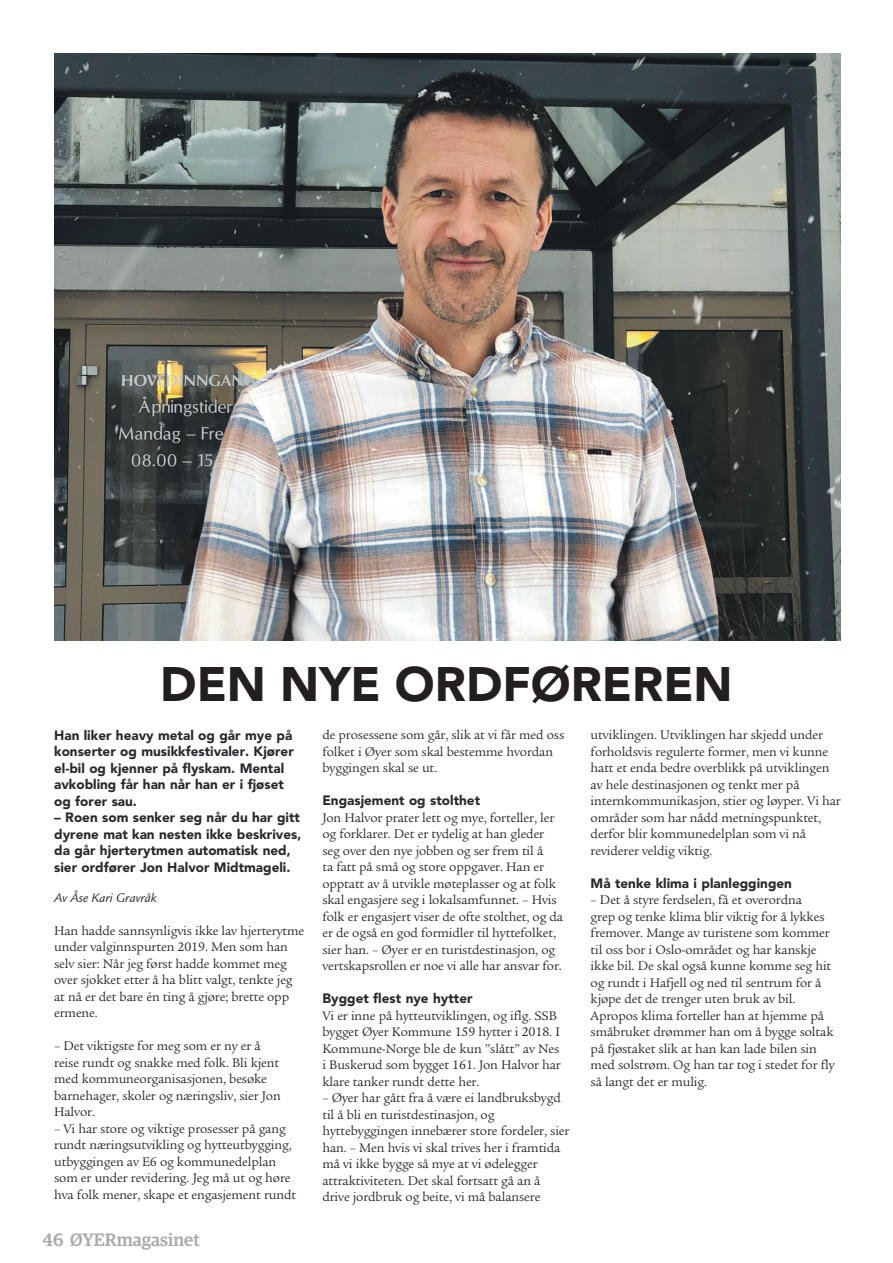
<style>
.page{position:relative;width:893px;height:1263px;background:#fff}
.page>*{position:absolute;margin:0;border:0;box-sizing:border-box;transform-origin:0 0}
.t1{font:900 48px "Avenir LT Std";color:#231f20}
.t2{font:500 18px "Guardian Egyp";color:#a8a9ad}
.t3{font:13.5px/16.5px "Legacy Serif Std";letter-spacing:-.01em;color:#27292d}
.t4{font:900 13.5px/16.5px "Avenir LT Std";color:#27292d}
.t5{font:italic 13.5px "Legacy Sans";color:#27292d}
</style>
<div class="page">
<img style="left:54px;top:53px;width:787px;height:587px">
<p class="t1" style="left:160px;top:655px;width:574px">DEN NYE ORDFØREREN</p>
<p class="t4" style="left:54px;top:727px;width:241px">Han liker heavy metal og går mye på konserter og musikkfestivaler. Kjører el-bil og kjenner på flyskam. Mental avkobling får han når han er i fjøset og forer sau.</p>
<p class="t4" style="left:54px;top:809px;width:249px">– Roen som senker seg når du har gitt dyrene mat kan nesten ikke beskrives, da går hjerterytmen automatisk ned, sier ordfører Jon Halvor Midtmageli.</p>
<p class="t5" style="left:54px;top:890px;width:104px">Av Åse Kari Gravråk</p>
<p class="t3" style="left:54px;top:922px;width:252px">Han hadde sannsynligvis ikke lav hjerterytme under valginnspurten 2019. Men som han selv sier: Når jeg først hadde kommet meg over sjokket etter å ha blitt valgt, tenkte jeg at nå er det bare én ting å gjøre; brette opp ermene.</p>
<p class="t3" style="left:54px;top:1038px;width:228px">– Det viktigste for meg som er ny er å reise rundt og snakke med folk. Bli kjent med kommuneorganisasjonen, besøke barnehager, skoler og næringsliv, sier Jon<br>Halvor.</p>
<p class="t3" style="left:54px;top:1120px;width:244px">– Vi har store og viktige prosesser på gang rundt næringsutvikling og hytteutbygging, utbyggingen av E6 og kommunedelplan som er under revidering. Jeg må ut og høre hva folk mener, skape et engasjement rundt</p>
<p class="t3" style="left:322px;top:727px;width:243px">de prosessene som går, slik at vi får med oss folket i Øyer som skal bestemme hvordan byggingen skal se ut.</p>
<p class="t4" style="left:322px;top:792px;width:159px">Engasjement og stolthet</p>
<p class="t3" style="left:322px;top:809px;width:242px">Jon Halvor prater lett og mye, forteller, ler og forklarer. Det er tydelig at han gleder seg over den nye jobben og ser frem til å<br>ta fatt på små og store oppgaver. Han er opptatt av å utvikle møteplasser og at folk skal engasjere seg i lokalsamfunnet. – Hvis folk er engasjert viser de ofte stolthet, og da er de også en god formidler til hyttefolket, sier han. – Øyer er en turistdestinasjon, og vertskapsrollen er noe vi alle har ansvar for.</p>
<p class="t4" style="left:322px;top:990px;width:152px">Bygget flest nye hytter</p>
<p class="t3" style="left:322px;top:1007px;width:240px">Vi er inne på hytteutviklingen, og iflg. SSB bygget Øyer Kommune 159 hytter i 2018. I Kommune-Norge ble de kun ”slått” av Nes i Buskerud som bygget 161. Jon Halvor har klare tanker rundt dette her.</p>
<p class="t3" style="left:322px;top:1090px;width:249px">– Øyer har gått fra å være ei landbruksbygd til å bli en turistdestinasjon, og hyttebyggingen innebærer store fordeler, sier han. – Men hvis vi skal trives her i framtida må vi ikke bygge så mye at vi ødelegger attraktiviteten. Det skal fortsatt gå an å drive jordbruk og beite, vi må balansere</p>
<p class="t3" style="left:591px;top:727px;width:252px">utviklingen. Utviklingen har skjedd under forholdsvis regulerte former, men vi kunne hatt et enda bedre overblikk på utviklingen av hele destinasjonen og tenkt mer på internkommunikasjon, stier og løyper. Vi har områder som har nådd metningspunktet, derfor blir kommunedelplan som vi nå reviderer veldig viktig.</p>
<p class="t4" style="left:591px;top:875px;width:203px">Må tenke klima i planleggingen</p>
<p class="t3" style="left:591px;top:892px;width:242px">– Det å styre ferdselen, få et overordna<br>grep og tenke klima blir viktig for å lykkes fremover. Mange av turistene som kommer til oss bor i Oslo-området og har kanskje ikke bil. De skal også kunne komme seg hit og rundt i Hafjell og ned til sentrum for å kjøpe det de trenger uten bruk av bil.</p>
<p class="t3" style="left:591px;top:1007px;width:246px">Apropos klima forteller han at hjemme på småbruket drømmer han om å bygge soltak på fjøstaket slik at han kan lade bilen sin med solstrøm. Og han tar tog i stedet for fly så langt det er mulig.</p>
<h2 class="t2" style="left:43px;top:1226px;width:159px">46 ØYERmagasinet</h2>
</div>
